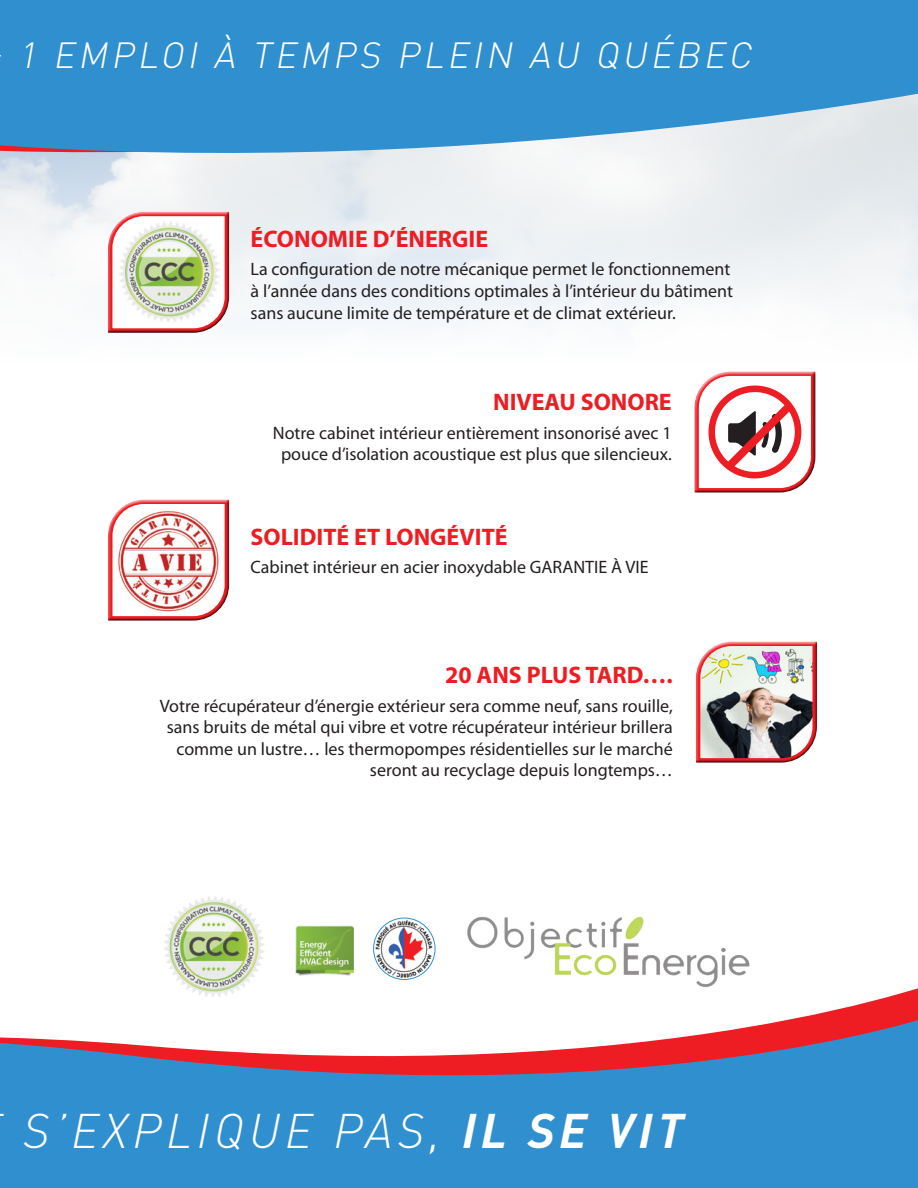
<style>
.page{position:relative;width:918px;height:1188px;background:#fff}
.page>*{position:absolute;margin:0;border:0;box-sizing:border-box;transform-origin:0 0}
.t1{font:48px "DIN Light Italic Alt";letter-spacing:.1em;color:#fff}
.t2{font:italic 300 36px "DIN";color:#fff}
.sous-titres_left{font:700 24px "Myriad Pro";color:#ee1d23}
.sous-titres_right{font:700 24px "Myriad Pro";color:#ee1d23}
.texte_right{font:18px/21.6px "Myriad Pro";color:#231f20;text-align:center}
.texte_left{font:18px/21.6px "Myriad Pro";color:#231f20}
.s1{font-family:"DIN";font-weight:700;font-style:italic}
</style>
<div class="page">
<svg style="left:0;top:196px;width:918px;height:16px;fill:#eceff1"></svg>
<svg style="left:0;top:993px;width:918px;height:195px;fill:#308fce"></svg>
<svg style="left:0;top:0;width:918px;height:196px;background:#67aad7"></svg>
<img style="left:295px;top:926px;width:58px;height:50px">
<img style="left:374px;top:918px;width:61px;height:61px;border-radius:30px">
<div style="left:373px;top:918px;width:62px;height:62px;border:1px solid #308fce;border-radius:50%"></div>
<img style="left:467px;top:916px;width:283px;height:72px">
<img style="left:157px;top:896px;width:118px;height:109px">
<div style="left:692px;top:370px;width:125px;height:123px;background:#231f20;opacity:.75"></div>
<div style="left:694px;top:640px;width:124px;height:123px;background:#231f20;opacity:.75"></div>
<div style="left:106px;top:211px;width:124px;height:122px;background:#231f20;opacity:.75"></div>
<div style="left:106px;top:498px;width:124px;height:123px;background:#231f20;opacity:.75"></div>
<h2 class="t2" style="left:18px;top:33px;width:743px">1 EMPLOI À TEMPS PLEIN AU QUÉBEC</h2>
<p class="sous-titres_left" style="left:251px;top:223px;width:239px">ÉCONOMIE D’ÉNERGIE</p>
<p class="texte_left" style="left:251px;top:258px;width:484px">La configuration de notre mécanique permet le fonctionnement à l’année dans des conditions optimales à l’intérieur du bâtiment sans aucune limite de température et de climat extérieur.</p>
<p class="sous-titres_right" style="left:493px;top:387px;width:180px">NIVEAU SONORE</p>
<p class="texte_right" style="left:273px;top:422px;width:400px">Notre cabinet intérieur entièrement insonorisé avec 1 pouce d’isolation acoustique est plus que silencieux.</p>
<p class="sous-titres_left" style="left:251px;top:521px;width:259px">SOLIDITÉ ET LONGÉVITÉ</p>
<p class="texte_left" style="left:251px;top:556px;width:399px">Cabinet intérieur en acier inoxydable GARANTIE À VIE</p>
<p class="sous-titres_right" style="left:445px;top:660px;width:229px">20 ANS PLUS TARD….</p>
<p class="texte_right" style="left:160px;top:695px;width:514px;text-align:right">Votre récupérateur d’énergie extérieur sera comme neuf, sans rouille, sans bruits de métal qui vibre et votre récupérateur intérieur brillera comme un lustre… les thermopompes résidentielles sur le marché seront au recyclage depuis longtemps…</p>
<h1 class="t1" style="left:23px;top:1101px;width:662px">S’EXPLIQUE PAS, <span class="s1">IL SE VIT</span></h1>
</div>
